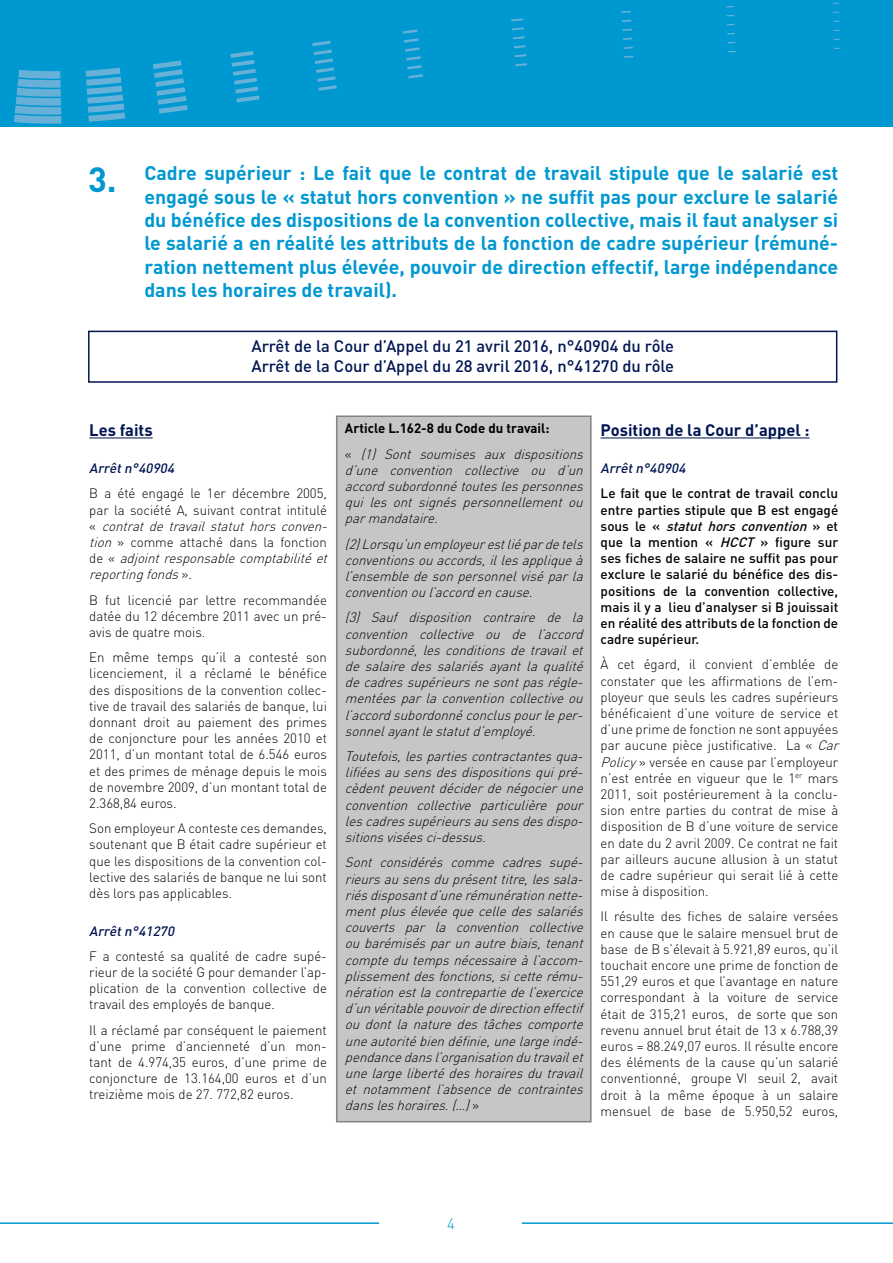
<style>
.page{position:relative;width:893px;height:1263px;background:#fff}
.page>*{position:absolute;margin:0;border:0;box-sizing:border-box;transform-origin:0 0}
.t1{font:700 34.5px "DIN Pro";color:#0098d1}
.t2{font:700 19.5px/23.4px "DIN Pro";color:#0098d1;text-align:justify}
.t3{font:500 16.5px/19.8px "DIN Pro";color:#001652}
.t4{font:700 16.5px "DIN Pro";color:#001552}
.t5{font:300 15px "DIN Pro";color:#0098d1}
.t6{font:300 13.5px/16.2px "DIN Pro";color:#000;text-align:justify}
.t7{font:italic 300 13.5px/16.2px "DIN Pro";color:#000;text-align:justify}
.t8{font:500 13.5px/16.2px "DIN Pro";color:#000;text-align:justify}
.t9{font:700 13.5px/25.2px "DIN Pro";color:#000}
.t10{font:italic 500 13.5px "DIN Pro";color:#001552}
.s1{font-style:italic}
.s2{font-weight:300}
.s3{font-weight:300;font-style:italic}
.s4{font-style:normal}
</style>
<div class="page">
<hr style="left:0;top:1222px;width:893px;height:2px;background:#0098d1">
<div style="left:380px;top:1217px;width:142px;height:46px;background:#fff"></div>
<div style="left:0;top:0;width:893px;height:126px;background:#0098d1"></div>
<svg style="left:511px;top:18px;width:12px;height:3px"></svg>
<svg style="left:621px;top:11px;width:10px;height:2px"></svg>
<svg style="left:512px;top:27px;width:12px;height:3px"></svg>
<svg style="left:622px;top:20px;width:9px;height:2px"></svg>
<svg style="left:513px;top:36px;width:12px;height:3px"></svg>
<svg style="left:622px;top:29px;width:10px;height:2px"></svg>
<svg style="left:514px;top:45px;width:11px;height:3px"></svg>
<svg style="left:623px;top:38px;width:9px;height:2px"></svg>
<svg style="left:515px;top:54px;width:11px;height:3px"></svg>
<svg style="left:624px;top:47px;width:9px;height:2px"></svg>
<svg style="left:14px;top:70px;width:47px;height:54px;background:#50abd6"></svg>
<svg style="left:86px;top:68px;width:39px;height:54px"></svg>
<svg style="left:153px;top:60px;width:35px;height:54px"></svg>
<svg style="left:230px;top:51px;width:30px;height:51px"></svg>
<svg style="left:312px;top:41px;width:25px;height:50px"></svg>
<svg style="left:403px;top:29px;width:20px;height:49px"></svg>
<svg style="left:515px;top:63px;width:12px;height:3px"></svg>
<svg style="left:624px;top:56px;width:9px;height:2px"></svg>
<div style="left:337px;top:416px;width:254px;height:706px;background:#c8c5c8"></div>
<div style="left:88px;top:331px;width:749px;height:52px;border:2px solid #001552"></div>
<hr style="left:89px;top:437px;width:64px;height:1px;background:#001552">
<hr style="left:601px;top:437px;width:209px;height:1px;background:#001552">
<h1 class="t1" style="left:88px;top:156px;width:30px">3.</h1>
<p class="t2" style="left:144px;top:161px;width:695px">Cadre supérieur : Le fait que le contrat de travail stipule que le salarié est engagé sous le « statut hors convention » ne suffit pas pour exclure le salarié du bénéfice des dispositions de la convention collective, mais il faut analyser si le salarié a en réalité les attributs de la fonction de cadre supérieur (rémuné&shy;ration nettement plus élevée, pouvoir de direction effectif, large indépendance dans les horaires de travail).</p>
<p class="t3" style="left:251px;top:336px;width:424px">Arrêt de la Cour d’Appel du 21 avril 2016, n°40904 du rôle<br>Arrêt de la Cour d’Appel du 28 avril 2016, n°41270 du rôle</p>
<p class="t4" style="left:89px;top:419px;width:65px">Les faits</p>
<p class="t10" style="left:89px;top:459px;width:90px">Arrêtn°40904</p>
<p class="t6" style="left:89px;top:485px;width:244px;text-align:left">B a été engagé le 1er décembre 2005, par la société A, suivant contrat intitulé « <span class="s1">contrat de travail statut hors conven&shy;tion</span> » comme attaché dans la fonction d e « <span class="s1">adjointresponsablecomptabilitéet reportingfonds</span>» .</p>
<p class="t6" style="left:89px;top:591px;width:239px">B fut licencié par lettre recommandée datée du 12 décembre 2011 avec un pré&shy;avis de quatre mois.</p>
<p class="t6" style="left:89px;top:649px;width:239px">En même temps qu’il a contesté son licenciement, il a réclamé le bénéfice des dispositions de la convention collec&shy;tive de travail des salariés de banque, lui donnant droit au paiement des primes de conjoncture pour les années 2010 et 2011, d’un montant total de 6.546 euros et des primes de ménage depuis le mois de novembre 2009, d’un montant total de 2.368,84 euros.</p>
<p class="t6" style="left:89px;top:820px;width:239px">Son employeur A conteste ces demandes, soutenant que B était cadre supérieur et que les dispositions de la convention col&shy;lective des salariés de banque ne lui sont dès lors pas applicables.</p>
<p class="t10" style="left:89px;top:921px;width:90px">Arrêtn°41270</p>
<p class="t6" style="left:89px;top:947px;width:239px">F a contesté sa qualité de cadre supé&shy;rieur de la société G pour demander l’ap&shy;plication de la convention collective de travail des employés de banque.</p>
<p class="t6" style="left:89px;top:1021px;width:239px">Il a réclamé par conséquent le paiement d’une prime d’ancienneté d’un mon&shy;tant de 4.974,35 euros, d’une prime de conjoncture de 13.164,00 euros et d’un treizième mois de 27. 772,82 euros.</p>
<p class="t9" style="left:345px;top:415px;width:244px">Article L.162-8 du Code du travail:<br><span class="s2">«</span> <span class="s3">(1) Sont soumises aux dispositions</span></p>
<p class="t7" style="left:345px;top:461px;width:244px">d’une convention collective ou d’un accordsubordonnétouteslespersonnes qui les ont signés personnellement ou parmandataire.</p>
<p class="t7" style="left:345px;top:535px;width:244px">(2)Lorsqu’unemployeurestliépardetels conventionsouaccords,illesappliqueà l’ensembledesonpersonnelviséparla conventionoul’accordencause.</p>
<p class="t7" style="left:345px;top:609px;width:244px">(3) Sauf disposition contraire de la convention collective ou de l’accord subordonné, les conditions de travail et de salaire des salariés ayant la qualité decadressupérieursnesontpasrégle&shy;mentéesparlaconventioncollectiveou l’accordsubordonnéconcluspourleper&shy;sonnelayantlestatutd’employé.</p>
<p class="t7" style="left:345px;top:747px;width:244px">Toutefois,lespartiescontractantesqua&shy;lifiéesausensdesdispositionsquipré&shy;cèdentpeuventdéciderdenégocierune convention collective particulière pour lescadressupérieursausensdesdispo&shy;sitionsviséesci-dessus.</p>
<p class="t7" style="left:345px;top:854px;width:244px">Sont considérés comme cadres supé&shy;rieursausensduprésenttitre,lessala&shy;riésdisposantd’unerémunérationnette&shy;mentplusélevéequecelledessalariés couverts par la convention collective oubarémisésparunautrebiais,tenant comptedutempsnécessaireàl’accom&shy;plissementdesfonctions,sicetterému&shy;nérationestlacontrepartiedel’exercice d’unvéritablepouvoirdedirectioneffectif ou dont la nature des tâches comporte uneautoritébiendéfinie,unelargeindé&shy;pendancedansl’organisationdutravailet unelargelibertédeshorairesdutravail et notamment l’absence de contraintes dansleshoraires.(…)<span class="s4">»</span></p>
<p class="t4" style="left:601px;top:419px;width:211px">Position de la Cour d’appel :</p>
<p class="t10" style="left:601px;top:459px;width:90px">Arrêtn°40904</p>
<p class="t8" style="left:601px;top:485px;width:239px">Le fait que le contrat de travail conclu entre parties stipule que B est engagé s o u s l e « <span class="s1">statut hors convention</span> » e t que la mention « <span class="s1">HCCT</span> » figure sur ses fiches de salaire ne suffit pas pour exclure le salarié du bénéfice des dis&shy;positions de la convention collective, mais il y a lieu d’analyser si B jouissait en réalité des attributs de la fonction de cadre supérieur.</p>
<p class="t6" style="left:601px;top:656px;width:244px;text-align:left">À cet égard, il convient d’emblée de constater que les affirmations de l’em&shy;ployeur que seuls les cadres supérieurs bénéficaient d’une voiture de service et d’une prime de fonction ne sont appuyées par aucune pièce justificative. La « <span class="s1">Car Policy</span>» versée en cause par l’employeur n’est entrée en vigueur que le 1<sup>er</sup> mars 2011, soit postérieurement à la conclu&shy;sion entre parties du contrat de mise à disposition de B d’une voiture de service en date du 2 avril 2009. Ce contrat ne fait par ailleurs aucune allusion à un statut de cadre supérieur qui serait lié à cette mise à disposition.</p>
<p class="t6" style="left:601px;top:908px;width:239px">Il résulte des fiches de salaire versées en cause que le salaire mensuel brut de base de B s’élevait à 5.921,89 euros, qu’il touchait encore une prime de fonction de 551,29 euros et que l’avantage en nature correspondant à la voiture de service était de 315,21 euros, de sorte que son revenu annuel brut était de 13 x 6.788,39 euros = 88.249,07 euros. Il résulte encore des éléments de la cause qu’un salarié conventionné, groupe VI seuil 2, avait droit à la même époque à un salaire mensuel de base de 5.950,52 euros,</p>
<p class="t5" style="left:447px;top:1213px;width:9px">4</p>
</div>
